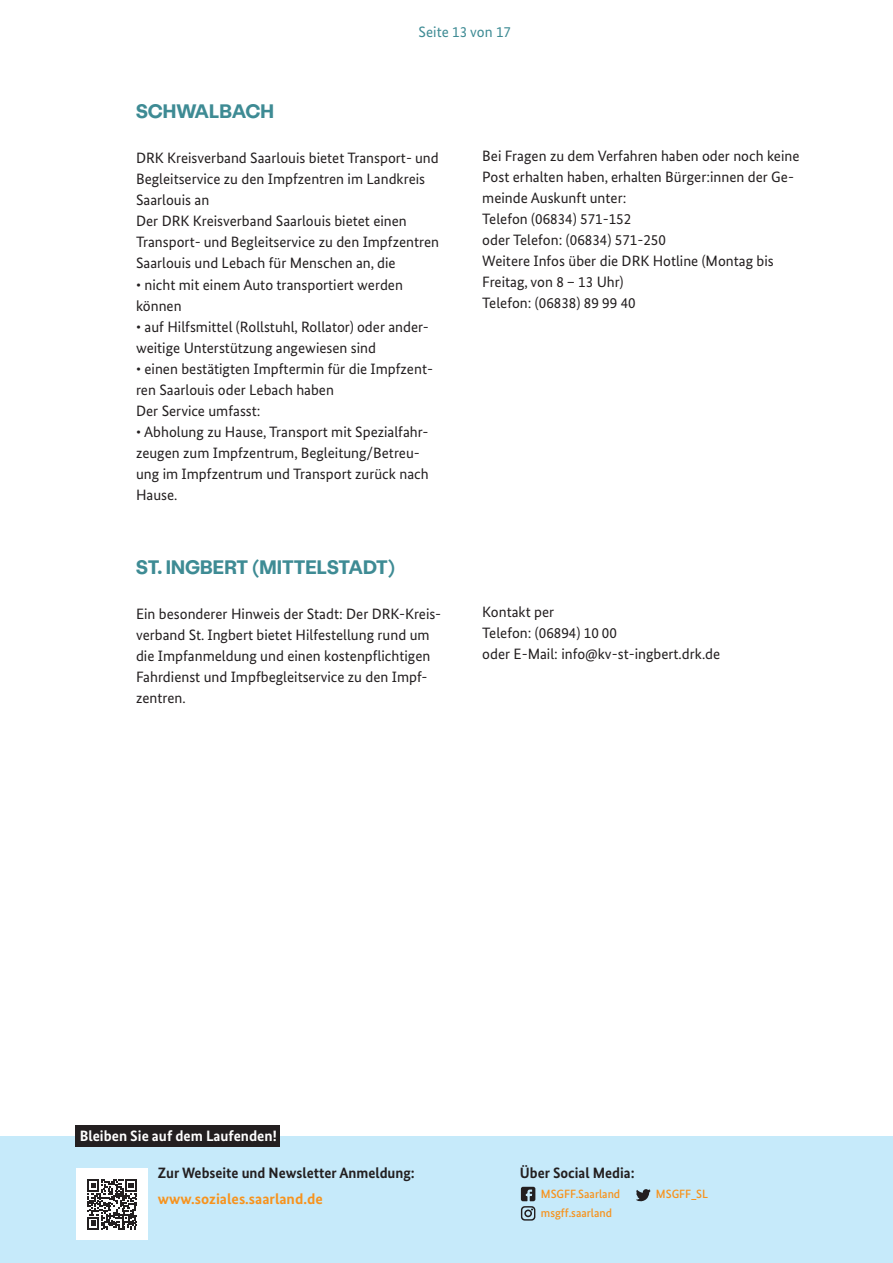
<style>
.page{position:relative;width:893px;height:1263px;background:#fff}
.page>*{position:absolute;margin:0;border:0;box-sizing:border-box;transform-origin:0 0}
.Kommune__Landkreis{font:700 19.5px "Stabil Grotesk";color:#3e8b94}
.t1{font:15px/21px "Bundes Sans";color:#231f20}
.t2{font:700 15px "Bundes Sans";color:#231f20}
.t3{font:700 15px "Bundes Sans";color:#fff}
.t4{font:700 15px "Bundes Sans";color:#f7931d}
.t5{font:15px "Bundes Sans";color:#3e8b94}
.t6{font:500 12px "Bundes Sans";color:#f7931d}
</style>
<div class="page">
<div style="left:0;top:1136px;width:893px;height:127px;background:#c6eafa"></div>
<div style="left:76px;top:1125px;width:204px;height:22px;background:#231f20"></div>
<div style="left:76px;top:1168px;width:72px;height:72px;background:#fff"></div>
<svg style="left:521px;top:1187px;width:14px;height:33px"></svg>
<svg style="left:636px;top:1189px;width:15px;height:12px"></svg>
<svg style="left:87px;top:1179px;width:50px;height:50px"></svg>
<p class="t5" style="left:419px;top:23px;width:94px">Seite 13 von 17</p>
<p class="Kommune__Landkreis" style="left:136px;top:98px;width:139px">SCHWALBACH</p>
<p class="t1" style="left:136px;top:148px;width:304px">DRK Kreisverband Saarlouis bietet Transport- und<br>Begleitservice zu den Impfzentren im Landkreis<br>Saarlouis an</p>
<p class="t1" style="left:136px;top:211px;width:304px">Der DRK Kreisverband Saarlouis bietet einen<br>Transport- und Begleitservice zu den Impfzentren<br>Saarlouis und Lebach für Menschen an, die</p>
<p class="t1" style="left:136px;top:274px;width:268px">• nicht mit einem Auto transportiert werden können</p>
<p class="t1" style="left:136px;top:316px;width:294px">• auf Hilfsmittel (Rollstuhl, Rollator) oder ander&shy;weitige Unterstützung angewiesen sind</p>
<p class="t1" style="left:136px;top:358px;width:298px">• einen bestätigten Impftermin für die Impfzent&shy;ren Saarlouis oder Lebach haben</p>
<p class="t1" style="left:136px;top:400px;width:126px">Der Service umfasst:</p>
<p class="t1" style="left:136px;top:421px;width:294px">• Abholung zu Hause, Transport mit Spezialfahr&shy;zeugen zum Impfzentrum, Begleitung/Betreu&shy;ung im Impfzentrum und Transport zurück nach Hause.</p>
<p class="t1" style="left:482px;top:145px;width:319px">Bei Fragen zu dem Verfahren haben oder noch keine<br>Post erhalten haben, erhalten Bürger:innen der Ge&shy;meinde Auskunft unter:</p>
<p class="t1" style="left:482px;top:208px;width:150px">Telefon (06834) 571-152</p>
<p class="t1" style="left:482px;top:229px;width:185px">oder Telefon: (06834) 571-250</p>
<p class="t1" style="left:482px;top:250px;width:293px">Weitere Infos über die DRK Hotline (Montag bis<br>Freitag, von 8 – 13 Uhr)</p>
<p class="t1" style="left:482px;top:292px;width:155px">Telefon: (06838) 89 99 40</p>
<p class="Kommune__Landkreis" style="left:136px;top:554px;width:261px">ST. INGBERT (MITTELSTADT)</p>
<p class="t1" style="left:136px;top:603px;width:307px">Ein besonderer Hinweis der Stadt: Der DRK-Kreis&shy;verband St. Ingbert bietet Hilfestellung rund um die Impfanmeldung und einen kostenpflichtigen Fahrdienst und Impfbegleitservice zu den Impf&shy;zentren.</p>
<p class="t1" style="left:482px;top:601px;width:74px">Kontakt per</p>
<p class="t1" style="left:482px;top:622px;width:136px">Telefon: (06894) 10 00</p>
<p class="t1" style="left:482px;top:643px;width:240px">oder E-Mail: info@kv-st-ingbert.drk.de</p>
<p class="t3" style="left:80px;top:1127px;width:199px">Bleiben Sie auf dem Laufenden!</p>
<p class="t2" style="left:158px;top:1164px;width:258px">Zur Webseite und Newsletter Anmeldung:</p>
<p class="t4" style="left:158px;top:1189px;width:166px">www.soziales.saarland.de</p>
<p class="t2" style="left:520px;top:1164px;width:116px">Über Social Media:</p>
<p class="t6" style="left:541px;top:1186px;width:81px">MSGFF.Saarland</p>
<p class="t6" style="left:656px;top:1186px;width:54px">MSGFF_SL</p>
<p class="t6" style="left:541px;top:1206px;width:73px">msgff.saarland</p>
</div>
